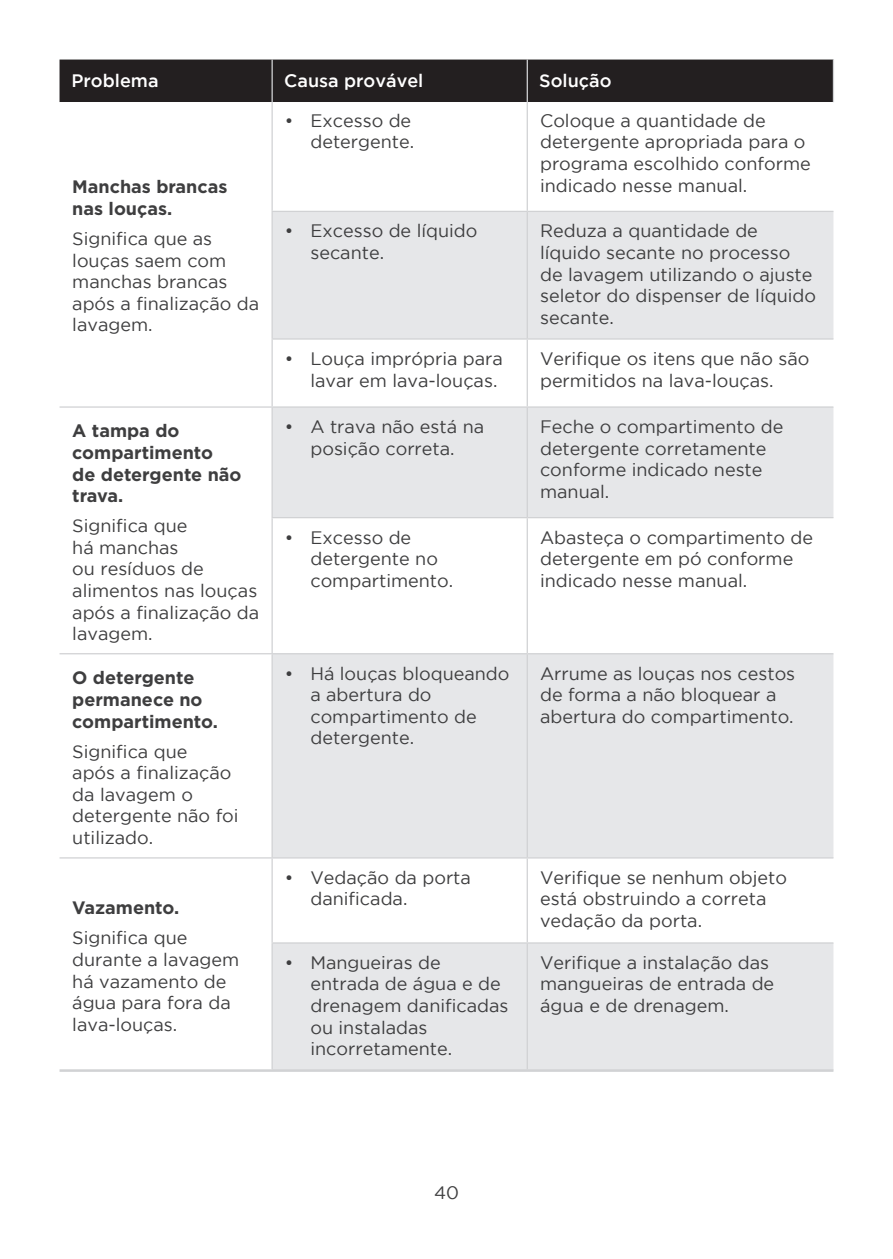
<style>
.page{position:relative;width:893px;height:1259px;background:#fff}
.page>*{position:absolute;margin:0;border:0;box-sizing:border-box;transform-origin:0 0}
.t1{font:18px/21.6px "Gotham";color:#3e3e3f}
.t2{font:700 18px/21.6px "Gotham";color:#3e3e3f}
.t3{font:500 18px "Gotham";color:#fff}
</style>
<div class="page">
<div style="left:60px;top:60px;width:773px;height:42px;background:#231f20"></div>
<svg style="left:273px;top:212px;width:560px;height:857px;fill:#e6e7e9"></svg>
<hr style="left:271px;top:60px;width:2px;height:42px;background:#d1d2d4">
<hr style="left:527px;top:60px;width:1px;height:42px;background:#d1d2d4">
<hr style="left:833px;top:60px;width:1px;height:42px;background:#d1d2d4">
<hr style="left:271px;top:102px;width:2px;height:109px;background:#d1d2d4">
<hr style="left:527px;top:102px;width:1px;height:109px;background:#d1d2d4">
<hr style="left:271px;top:211px;width:256px;height:1px;background:#d1d2d4">
<hr style="left:271px;top:212px;width:2px;height:126px;background:#d1d2d4">
<hr style="left:527px;top:211px;width:306px;height:1px;background:#d1d2d4">
<hr style="left:527px;top:212px;width:1px;height:126px;background:#d1d2d4">
<hr style="left:271px;top:338px;width:256px;height:2px;background:#d1d2d4">
<hr style="left:271px;top:340px;width:2px;height:66px;background:#d1d2d4">
<hr style="left:527px;top:338px;width:306px;height:2px;background:#d1d2d4">
<hr style="left:527px;top:340px;width:1px;height:66px;background:#d1d2d4">
<hr style="left:60px;top:406px;width:467px;height:2px;background:#d1d2d4">
<hr style="left:271px;top:408px;width:2px;height:109px;background:#d1d2d4">
<hr style="left:527px;top:406px;width:306px;height:2px;background:#d1d2d4">
<hr style="left:527px;top:408px;width:1px;height:109px;background:#d1d2d4">
<hr style="left:271px;top:517px;width:256px;height:1px;background:#d1d2d4">
<hr style="left:271px;top:518px;width:2px;height:135px;background:#d1d2d4">
<hr style="left:527px;top:517px;width:306px;height:1px;background:#d1d2d4">
<hr style="left:527px;top:518px;width:1px;height:135px;background:#d1d2d4">
<hr style="left:60px;top:653px;width:467px;height:1px;background:#d1d2d4">
<hr style="left:271px;top:654px;width:2px;height:203px;background:#d1d2d4">
<hr style="left:527px;top:653px;width:306px;height:1px;background:#d1d2d4">
<hr style="left:527px;top:654px;width:1px;height:203px;background:#d1d2d4">
<hr style="left:60px;top:857px;width:467px;height:1px;background:#d1d2d4">
<hr style="left:271px;top:858px;width:2px;height:84px;background:#d1d2d4">
<hr style="left:527px;top:857px;width:306px;height:1px;background:#d1d2d4">
<hr style="left:527px;top:858px;width:1px;height:84px;background:#d1d2d4">
<hr style="left:271px;top:942px;width:256px;height:1px;background:#d1d2d4">
<hr style="left:271px;top:943px;width:2px;height:126px;background:#d1d2d4">
<hr style="left:527px;top:942px;width:306px;height:1px;background:#d1d2d4">
<hr style="left:527px;top:943px;width:1px;height:126px;background:#d1d2d4">
<hr style="left:60px;top:1069px;width:773px;height:2px;background:#d1d2d4">
<p class="t3" style="left:72px;top:74px;width:89px">Problema</p>
<p class="t3" style="left:284px;top:74px;width:141px">Causa provável</p>
<p class="t3" style="left:539px;top:74px;width:74px">Solução</p>
<p class="t2" style="left:72px;top:177px;width:157px">Manchas brancas nas louças.</p>
<p class="t1" style="left:72px;top:229px;width:189px">Significa que as louças saem com manchas brancas após a finalização da lavagem.</p>
<p class="t2" style="left:72px;top:421px;width:171px">A tampa do compartimento<br>de detergente não trava.</p>
<p class="t1" style="left:72px;top:516px;width:189px">Significa que<br>há manchas<br>ou resíduos de alimentos nas louças após a finalização da lavagem.</p>
<p class="t2" style="left:72px;top:668px;width:147px">O detergente permanece no compartimento.</p>
<p class="t1" style="left:72px;top:741px;width:168px">Significa que<br>após a finalização da lavagem o detergente não foi utilizado.</p>
<p class="t2" style="left:72px;top:898px;width:108px">Vazamento.</p>
<p class="t1" style="left:72px;top:928px;width:168px">Significa que durante a lavagem há vazamento de água para fora da lava-louças.</p>
<p class="t1" style="left:285px;top:111px;width:131px;text-align:right">• Excesso de detergente.</p>
<p class="t1" style="left:540px;top:111px;width:272px">Coloque a quantidade de detergente apropriada para o programa escolhido conforme indicado nesse manual.</p>
<p class="t1" style="left:310px;top:221px;width:169px;text-indent:-26px">• Excesso de líquido secante.</p>
<p class="t1" style="left:540px;top:221px;width:278px">Reduza a quantidade de líquido secante no processo de lavagem utilizando o ajuste seletor do dispenser de líquido secante.</p>
<p class="t1" style="left:310px;top:349px;width:194px;text-indent:-26px">• Louça imprópria para lavar em lava-louças.</p>
<p class="t1" style="left:540px;top:349px;width:271px">Verifique os itens que não são permitidos na lava-louças.</p>
<p class="t1" style="left:285px;top:417px;width:201px;text-align:center">• A trava não está na posição correta.</p>
<p class="t1" style="left:540px;top:417px;width:245px">Feche o compartimento de detergente corretamente conforme indicado neste manual.</p>
<p class="t1" style="left:310px;top:527px;width:144px;text-indent:-26px">• Excesso de detergente no compartimento.</p>
<p class="t1" style="left:540px;top:527px;width:275px">Abasteça o compartimento de detergente em pó conforme indicado nesse manual.</p>
<p class="t1" style="left:310px;top:663px;width:201px;text-indent:-26px">• Há louças bloqueando a abertura do compartimento de detergente.</p>
<p class="t1" style="left:540px;top:663px;width:257px">Arrume as louças nos cestos de forma a não bloquear a abertura do compartimento.</p>
<p class="t1" style="left:310px;top:868px;width:162px;text-indent:-26px">• Vedação da porta danificada.</p>
<p class="t1" style="left:540px;top:868px;width:249px">Verifique se nenhum objeto está obstruindo a correta vedação da porta.</p>
<p class="t1" style="left:310px;top:953px;width:200px;text-indent:-26px">• Mangueiras de entrada de água e de drenagem danificadas ou instaladas incorretamente.</p>
<p class="t1" style="left:540px;top:953px;width:236px">Verifique a instalação das mangueiras de entrada de água e de drenagem.</p>
<p class="t1" style="left:434px;top:1183px;width:26px">40</p>
</div>
